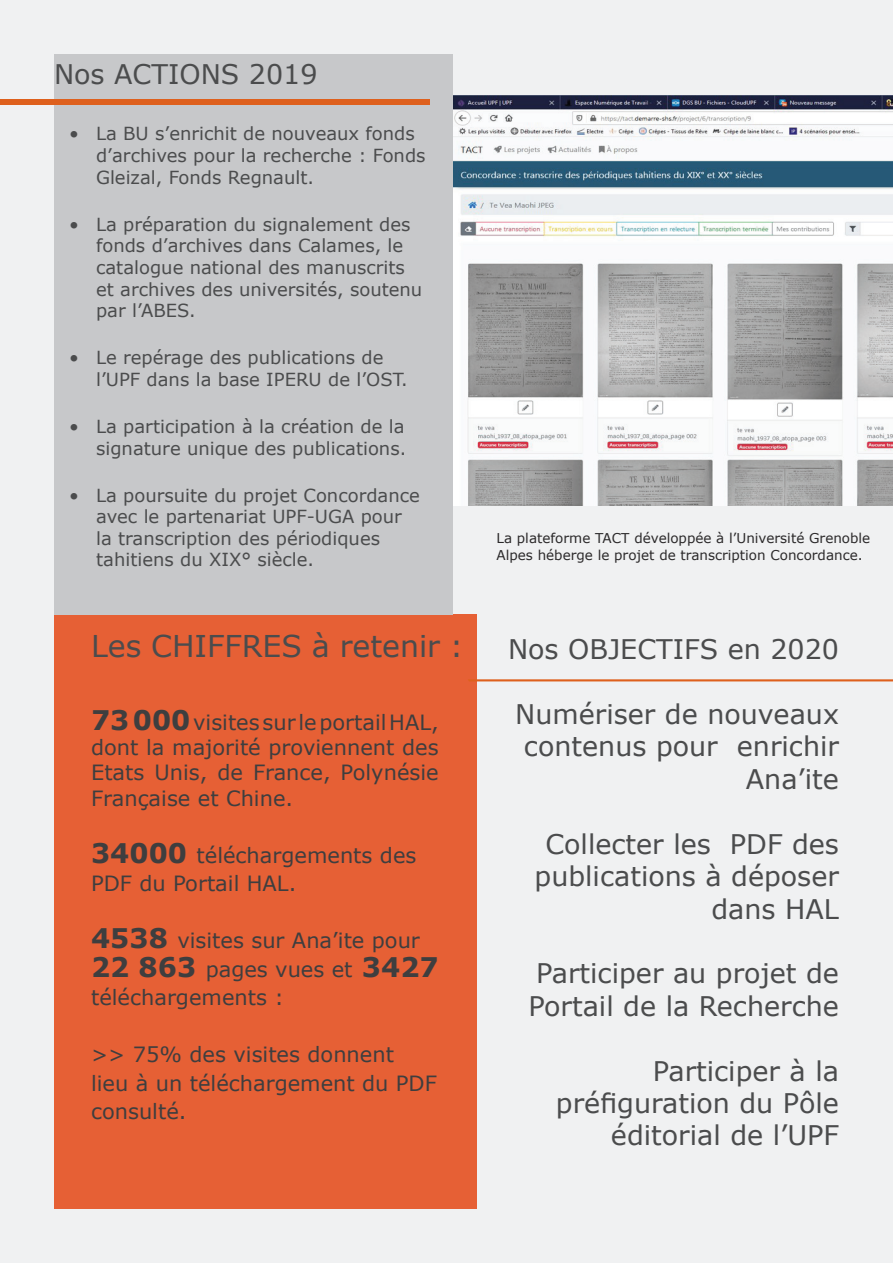
<style>
.page{position:relative;width:893px;height:1263px;background:#f0f1f2}
.page>*{position:absolute;margin:0;border:0;box-sizing:border-box;transform-origin:0 0}
.t1{font:30px "Verdana";color:#4b4c4d}
.t2{font:27px/32.4px "Verdana";color:#4b4c4d;text-align:right}
.t3{font:21px/28.5px "Verdana";color:#3e3e3f}
.t4{font:18px/21.6px "Verdana";color:#4b4c4d}
.t5{font:13.5px/16.2px "Verdana";color:#2b292a}
.s1{font-weight:700;font-size:27px}
</style>
<div class="page">
<div style="left:54px;top:615px;width:422px;height:594px;background:#e66035"></div>
<svg style="left:468px;top:679px;width:425px;height:2px"></svg>
<div style="left:54px;top:54px;width:399px;height:561px;background:#c7c8ca"></div>
<img style="left:454px;top:96px;width:439px;height:410px">
<div style="left:0;top:99px;width:429px;height:6px;background:#de601d"></div>
<h2 class="t2" style="left:54px;top:58px;width:265px">Nos ACTIONS 2019</h2>
<p class="t4" style="left:96px;top:123px;width:331px;text-indent:-27px">• La BU s’enrichit de nouveaux fonds d’archives pour la recherche : Fonds<br>Gleizal, Fonds Regnault.</p>
<p class="t4" style="left:96px;top:213px;width:328px;text-indent:-27px">• La préparation du signalement des fonds d’archives dans Calames, le catalogue national des manuscrits et archives des universités, soutenu par l’ABES.</p>
<p class="t4" style="left:96px;top:347px;width:313px;text-indent:-27px">• Le repérage des publications de l’UPF dans la base IPERU de l’OST.</p>
<p class="t4" style="left:69px;top:415px;width:339px;text-align:right">• La participation à la création de la signature unique des publications.</p>
<p class="t4" style="left:96px;top:484px;width:325px;text-indent:-27px">• La poursuite du projet Concordance avec le partenariat UPF-UGA pour la transcription des périodiques tahitiens du XIX° siècle.</p>
<h1 class="t1" style="left:91px;top:625px;width:374px">Les CHIFFRES à retenir :</h1>
<p class="t3" style="left:91px;top:709px;width:349px;line-height:25.2px;text-align:justify"><span class="s1">73 000</span> visites sur le portail HAL, dont la majorité proviennent des Etats Unis, de France, Polynésie Française et Chine.</p>
<p class="t3" style="left:91px;top:840px;width:327px"><span class="s1">34000</span> téléchargements des<br>PDF du Portail HAL.</p>
<p class="t3" style="left:91px;top:926px;width:349px"><span class="s1">4538</span> visites sur Ana’ite pour<br><span class="s1">22 863</span> pages vues et <span class="s1">3427 </span>téléchargements :</p>
<p class="t3" style="left:91px;top:1040px;width:347px">&gt;&gt; 75% des visites donnent<br>lieu à un téléchargement du PDF consulté.</p>
<p class="t5" style="left:496px;top:530px;width:375px">La plateforme TACT développée à l’Université Grenoble<br>Alpes héberge le projet de transcription Concordance.</p>
<h2 class="t2" style="left:508px;top:633px;width:332px">Nos OBJECTIFS en 2020</h2>
<h2 class="t2" style="left:515px;top:698px;width:325px">Numériser de nouveaux contenus pour enrichir<br>Ana’ite</h2>
<h2 class="t2" style="left:534px;top:827px;width:306px">Collecter les PDF des publications à déposer dans HAL</h2>
<h2 class="t2" style="left:528px;top:957px;width:312px;text-align:left">Participer au projet de<br>Portail de la Recherche</h2>
<h2 class="t2" style="left:556px;top:1054px;width:285px">Participer à la préfiguration du Pôle éditorial de l’UPF</h2>
</div>
